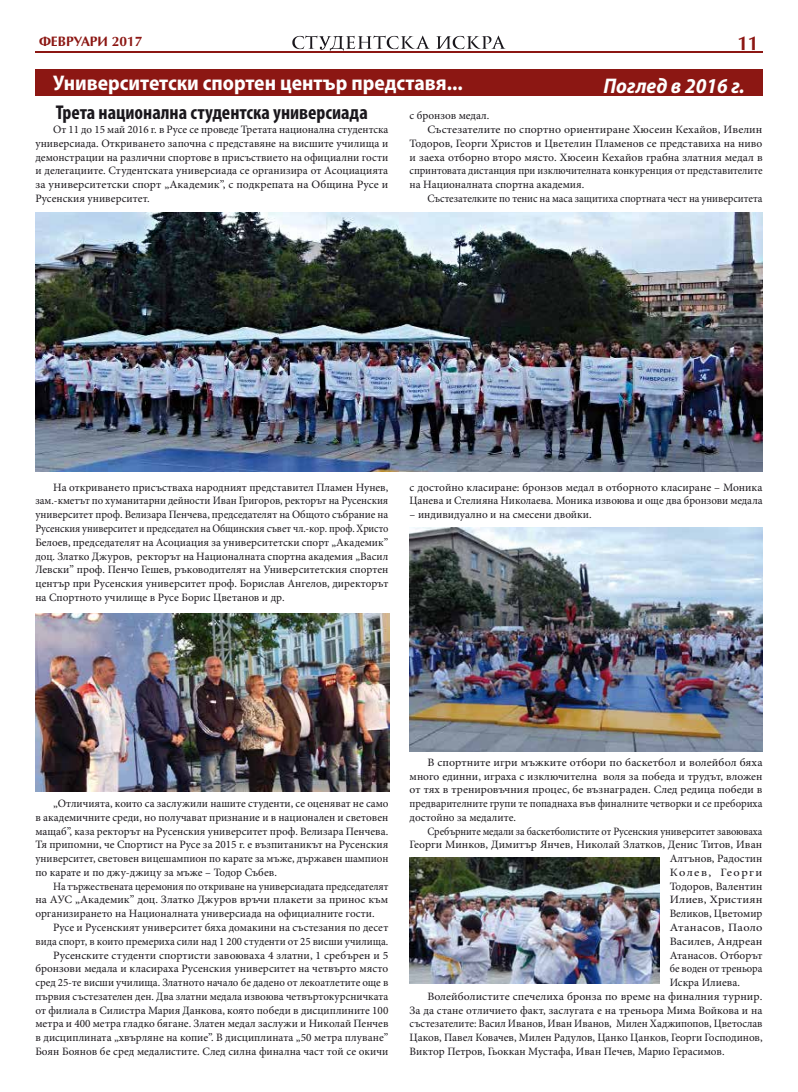
<style>
.page{position:relative;width:798px;height:1092px;background:#fff}
.page>*{position:absolute;margin:0;border:0;box-sizing:border-box;transform-origin:0 0}
.t1{font:700 semi-condensed 21.25px "Myriad Pro";color:#fff}
.t2{font:italic 700 semi-condensed 21.25px "Myriad Pro";color:#fff}
.t3{font:700 condensed 20px "Myriad Pro";color:#1a171c}
.t4{font:700 20px "AG Opus C";color:#8c1713}
.t5{font:700 13.75px "AG Opus C";color:#8c1713}
.t6{font:11.25px/13.8px "Minion Pro";color:#1a171c;text-align:justify}
.t7{font:11.25px/13.8px "Minion Pro";color:#1a171c;text-align:justify;scale:1.05 1}
.t8{font:11.25px/13.8px "Minion Pro";color:#1a171c;text-align:justify;scale:.93 1}
.t9{font:11.25px "Minion Pro";color:#1a171c;scale:.95 1}
.t10{font:11.25px "Minion Pro";color:#1a171c;scale:.94 1}
.t11{font:11.25px "Minion Pro";color:#1a171c;scale:1.07 1}
.t12{font:11.25px "Minion Pro";color:#1a171c;scale:1.09 1}
.t13{font:11.25px "Minion Pro";letter-spacing:.02em;color:#1a171c;scale:1.1 1}
.t14{font:11.25px "Minion Pro";letter-spacing:.12em;color:#1a171c;scale:1.1 1}
</style>
<div class="page">
<svg style="left:436px;top:36px;width:69px;height:13px"></svg>
<svg style="left:292px;top:35px;width:138px;height:17px"></svg>
<hr style="left:35px;top:52px;width:727px;height:1px;background:#8c1713">
<div style="left:35px;top:69px;width:727px;height:27px;background:#8c1713"></div>
<img style="left:35px;top:213px;width:727px;height:259px">
<img style="left:35px;top:613px;width:354px;height:178px">
<img style="left:409px;top:527px;width:353px;height:224px">
<img style="left:409px;top:857px;width:249px;height:125px">
<p class="t5" style="left:39px;top:33px;width:105px">ФЕВРУАРИ 2017</p>
<h2 class="t4" style="left:737px;top:31px;width:23px">11</h2>
<h1 class="t1" style="left:53px;top:70px;width:411px">Университетски спортен център представя...</h1>
<h1 class="t2" style="left:603px;top:72px;width:143px">Поглед в 2016 г.</h1>
<h2 class="t3" style="left:56px;top:99px;width:313px">Трета национална студентска универсиада</h2>
<p class="t6" style="left:35px;top:123px;width:354px;text-indent:18px">От 11 до 15 май 2016 г. в Русе се проведе Третата национална студентска универсиада. Откриването започна с представяне на висшите училища и демонстрации на различни спортове в присъствието на официални гости и делегациите. Студентската универсиада се организира от Асоциацията за университетски спорт „Академик”, с подкрепата на Община Русе и Русенския университет.</p>
<p class="t6" style="left:409px;top:109px;width:81px">с бронзов медал.</p>
<p class="t7" style="left:427px;top:123px;width:320px">Състезателите по спортно ориентиране Хюсеин Кехайов, Ивелин</p>
<p class="t6" style="left:409px;top:136px;width:354px">Тодоров, Георги Христов и Цветелин Пламенов се представиха на ниво</p>
<p class="t6" style="left:409px;top:150px;width:354px">и заеха отборно второ място. Хюсеин Кехайов грабна златния медал в</p>
<p class="t9" style="left:409px;top:163px;width:373px">спринтовата дистанция при изключителната конкуренция от представителите</p>
<p class="t6" style="left:409px;top:178px;width:176px">на Националната спортна академия.</p>
<p class="t9" style="left:427px;top:191px;width:354px">Състезателките по тенис на маса защитиха спортната чест на университета</p>
<p class="t6" style="left:35px;top:480px;width:354px;text-indent:18px">На откриването присъстваха народният представител Пламен Нунев, зам.-кметът по хуманитарни дейности Иван Григоров, ректорът на Русенския университет проф. Велизара Пенчева, председателят на Общото събрание на Русенския университет и председател на Общинския съвет чл.-кор. проф. Христо Белоев, председателят на Асоциация за университетски спорт „Академик” доц. Златко Джуров, ректорът на Националната спортна академия „Васил Левски” проф. Пенчо Гешев, ръководителят на Университетския спортен център при Русенския университет проф. Борислав Ангелов, директорът на Спортното училище в Русе Борис Цветанов и др.</p>
<p class="t6" style="left:409px;top:480px;width:354px">с достойно класиране: бронзов медал в отборното класиране – Моника<br>Цанева и Стелияна Николаева. Моника извоюва и още два бронзови медала</p>
<p class="t6" style="left:409px;top:508px;width:183px">– индивидуално и на смесени двойки.</p>
<p class="t6" style="left:35px;top:796px;width:354px;text-indent:18px">„Отличията, които са заслужили нашите студенти, се оценяват не само в академичните среди, но получават признание и в национален и световен мащаб”, каза ректорът на Русенския университет проф. Велизара Пенчева.<br>Тя припомни, че Спортист на Русе за 2015 г. е възпитаникът на Русенския университет, световен вицешампион по карате за мъже, държавен шампион по карате и по джу-джицу за мъже – Тодор Събев.</p>
<p class="t8" style="left:35px;top:879px;width:381px;text-indent:18px">На тържествената церемония по откриване на универсиадата председателят на АУС „Академик” доц. Златко Джуров връчи плакети за принос към организирането на Националната универсиада на официалните гости.</p>
<p class="t6" style="left:35px;top:920px;width:354px;text-align:right">Русе и Русенският университет бяха домакини на състезания по десет вида спорт, в които премериха сили над 1 200 студенти от 25 висши училища.<br>Русенските студенти спортисти завоюваха 4 златни, 1 сребърен и 5 бронзови медала и класираха Русенския университет на четвърто място сред 25-те висши училища. Златното начало бе дадено от лекоатлетите още в първия състезателен ден. Два златни медала извоюва четвъртокурсничката от филиала в Силистра Мария Данкова, която победи в дисциплините 100 метра и 400 метра гладко бягане. Златен медал заслужи и Николай Пенчев в дисциплината „хвърляне на копие”. В дисциплината „50 метра плуване” Боян Боянов бе сред медалистите. След силна финална част той се окичи</p>
<p class="t7" style="left:409px;top:755px;width:337px;text-indent:18px">В спортните игри мъжките отбори по баскетбол и волейбол бяха много единни, играха с изключителна воля за победа и трудът, вложен от тях в тренировъчния процес, бе възнаграден. След редица победи в предварителните групи те попаднаха във финалните четворки и се пребориха достойно за медалите.</p>
<p class="t8" style="left:427px;top:824px;width:362px">Сребърните медали за баскетболистите от Русенския университет завоюваха</p>
<p class="t6" style="left:409px;top:838px;width:354px">Георги Минков, Димитър Янчев, Николай Златков, Денис Титов, Иван</p>
<p class="t6" style="left:669px;top:851px;width:94px">Алтънов, Радостин</p>
<p class="t14" style="left:669px;top:864px;width:86px">Колев, Георги</p>
<p class="t6" style="left:669px;top:879px;width:94px">Тодоров, Валентин</p>
<p class="t12" style="left:669px;top:892px;width:87px">Илиев, Християн</p>
<p class="t6" style="left:669px;top:906px;width:94px">Великов, Цветомир</p>
<p class="t13" style="left:669px;top:919px;width:86px">Атанасов, Паоло</p>
<p class="t11" style="left:669px;top:933px;width:88px">Василев, Андреан</p>
<p class="t6" style="left:669px;top:948px;width:94px">Атанасов. Отборът</p>
<p class="t10" style="left:669px;top:961px;width:100px">бе воден от треньора</p>
<p class="t6" style="left:669px;top:975px;width:72px">Искра Илиева.</p>
<p class="t7" style="left:427px;top:989px;width:320px">Волейболистите спечелиха бронза по време на финалния турнир.</p>
<p class="t6" style="left:409px;top:1003px;width:354px">За да стане отличието факт, заслугата е на треньора Мима Войкова и на</p>
<p class="t6" style="left:409px;top:1016px;width:354px">състезателите: Васил Иванов, Иван Иванов, Милен Хаджипопов, Цветослав</p>
<p class="t6" style="left:409px;top:1030px;width:354px">Цаков, Павел Ковачев, Милен Радулов, Цанко Цанков, Георги Господинов,</p>
<p class="t6" style="left:409px;top:1044px;width:316px">Виктор Петров, Гьоккан Мустафа, Иван Печев, Марио Герасимов.</p>
</div>
